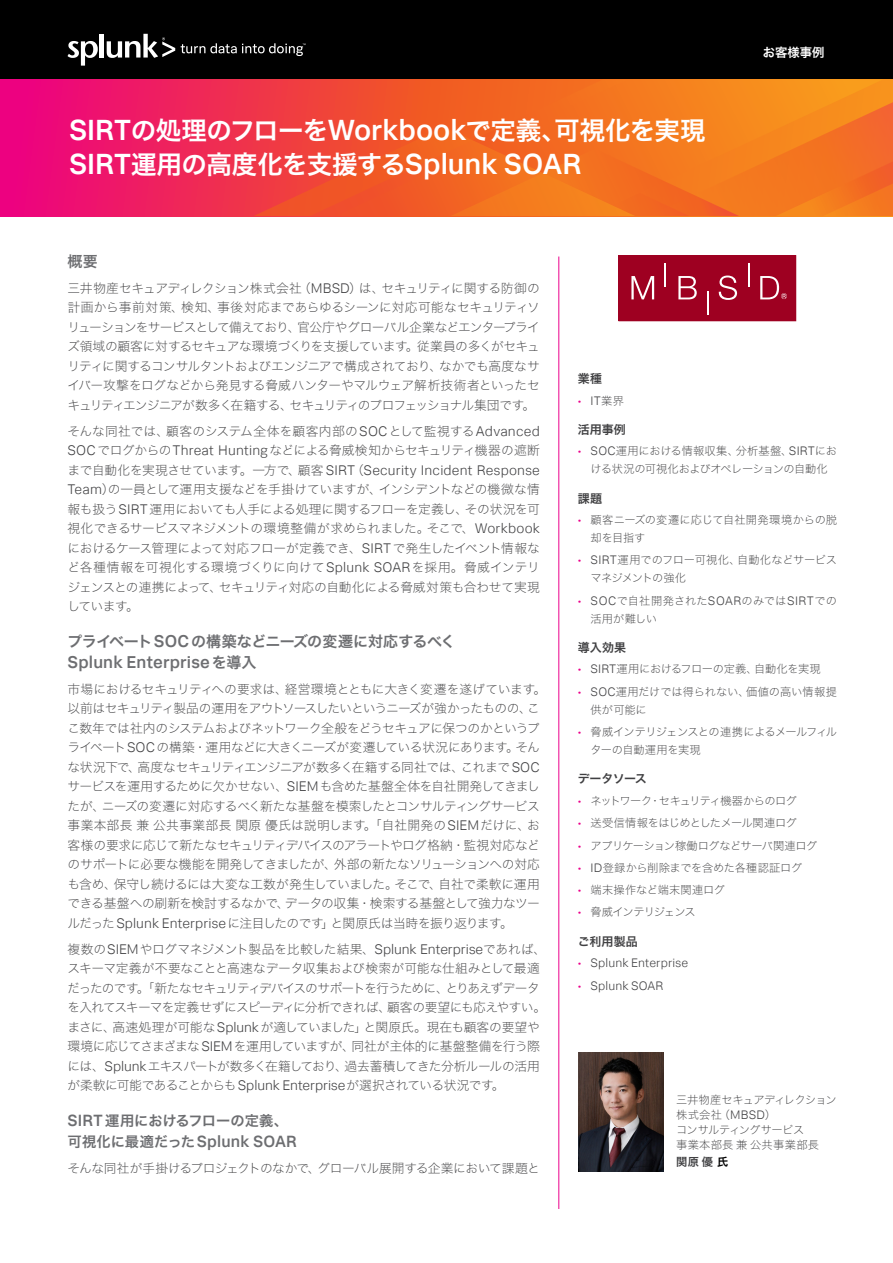
<style>
.page{position:relative;width:893px;height:1263px;background:#fff}
.page>*{position:absolute;margin:0;border:0;box-sizing:border-box;transform-origin:0 0}
.t1{font:500 29.25px "Splunk Data Sans";color:#fff}
.t2{font:25.5px "Hira Kaku Std N W6";letter-spacing:-.02em;color:#fff}
.t3{font:500 17.25px "Splunk Data Sans";letter-spacing:.01em;color:#6d6e71}
.t4{font:500 16.35px "Splunk Data Sans";letter-spacing:.01em;color:#6d6e71}
.t5{font:15px "Hira Kaku Std N W6";letter-spacing:-.03em;color:#6d6e71}
.t6{font:14.25px "Hira Kaku Std N W6";letter-spacing:-.005em;color:#6d6e71}
.t7{font:300 14.1px "Splunk Data Sans";letter-spacing:.015em;color:#404042}
.t8{font:12.75px/19.5px "Hira Kaku Std N W1";letter-spacing:-.04em;color:#404042;text-align:justify}
.t9{font:12.75px/19.5px "Hira Kaku Std N W1";letter-spacing:-.02em;color:#404042}
.t10{font:300 12.3px/22.4px "Splunk Data Sans";letter-spacing:.01em;color:#404042}
.t11{font:12.3px "Hira Kaku Std N W6";color:#fff}
.t12{font:12px "Hira Kaku Std N W6";letter-spacing:.005em;color:#404042}
.t13{font:11.25px/22.4px "Hira Kaku Std N W1";letter-spacing:-.025em;color:#404042}
.t14{font:11.25px/18px "Hira Kaku Std N W1";letter-spacing:.005em;color:#404042}
.t15{font:11.25px/22.4px "Hira Kaku Std N W1";letter-spacing:-.055em;color:#404042}
.t16{font:11.25px "Hira Kaku Std N W6";color:#404042}
.s1{font-family:"Splunk Data Sans";font-weight:500;font-size:29.25px}
.s2{font-family:"Hira Kaku Std N W6";font-weight:400;font-size:25.5px}
.s3{font-family:"Splunk Data Sans";font-weight:300;font-size:14.1px}
.s4{font-family:"Hira Kaku Std N W1";font-weight:400;font-size:12.75px}
.s5{font-family:"Splunk Data Sans";font-weight:500;font-size:17.25px}
.s6{font-family:"Hira Kaku Std N W6";font-weight:400;font-size:15px}
.s7{font-family:"Splunk Data Sans";font-weight:500;font-size:16.35px}
.s8{font-family:"Hira Kaku Std N W6";font-weight:400;font-size:14.25px}
.s9{font-weight:400;font-size:11.25px;color:#ec008c}
.s10{font-family:"Hira Kaku Std N W1";font-weight:400;font-size:11.25px}
.s11{font-family:"Splunk Data Sans";color:#ec008c}
.s12{font-family:"Splunk Data Sans";font-weight:300;font-size:12.3px}
.s13{color:#000}
</style>
<div class="page">
<div style="left:0;top:0;width:893px;height:80px;background:#000"></div>
<svg style="left:68px;top:41px;width:30px;height:25px"></svg>
<hr style="left:100px;top:34px;width:4px;height:24px;background:#fff">
<svg style="left:107px;top:34px;width:68px;height:24px"></svg>
<svg style="left:181px;top:43px;width:125px;height:13px"></svg>
<hr style="left:559px;top:257px;width:1px;height:952px;background:#ec008c">
<svg style="left:0;top:79px;width:893px;height:137px;background:#ee1b64"></svg>
<svg style="left:335px;top:79px;width:548px;height:17px;background:#f47421"></svg>
<svg style="left:254px;top:96px;width:639px;height:120px;background:#f26925"></svg>
<img style="left:578px;top:1052px;width:85px;height:119px">
<svg style="left:618px;top:255px;width:178px;height:66px;background:#a41130"></svg>
<h2 class="t2" style="left:69px;top:110px;width:638px"><span class="s1">SIRT</span>の処理のフローを<span class="s1">Workbook</span>で定義、可視化を実現</h2>
<h1 class="t1" style="left:69px;top:146px;width:514px">SIRT<span class="s2">運用の高度化を支援する</span>Splunk SOAR</h1>
<p class="t11" style="left:763px;top:43px;width:63px">お客様事例</p>
<p class="t5" style="left:68px;top:250px;width:32px">概要</p>
<p class="t8" style="left:67px;top:278px;width:474px">三井物産セキュアディレクション株式会社（<span class="s3">MBSD</span>）は、セキュリティに関する防御の計画から事前対策、検知、事後対応まであらゆるシーンに対応可能なセキュリティソリューションをサービスとして備えており、官公庁やグローバル企業などエンタープライズ領域の顧客に対するセキュアな環境づくりを支援しています。従業員の多くがセキュリティに関するコンサルタントおよびエンジニアで構成されており、なかでも高度なサイバー攻撃をログなどから発見する脅威ハンターやマルウェア解析技術者といったセキュリティエンジニアが数多く在籍する、セキュリティのプロフェッショナル集団です。</p>
<p class="t9" style="left:67px;top:421px;width:474px">そんな同社では、顧客のシステム全体を顧客内部の<span class="s3">SOC</span>として監視する<span class="s3">Advanced<br>SOC</span>でログからの<span class="s3">Threat Hunting</span>などによる脅威検知からセキュリティ機器の遮断</p>
<p class="t7" style="left:68px;top:461px;width:474px"><span class="s4">まで自動化を実現させています。一方で、顧客</span>SIRT<span class="s4">（</span>Security Incident Response</p>
<p class="t8" style="left:67px;top:479px;width:474px"><span class="s3">Team</span>）の一員として運用支援などを手掛けていますが、インシデントなどの機微な情報も扱う<span class="s3">SIRT</span> 運用においても人手による処理に関するフローを定義し、その状況を可視化できるサービスマネジメントの環境整備が求められました。そこで、<span class="s3">Workbook</span>におけるケース管理によって対応フローが定義でき、<span class="s3">SIRT</span> で発生したイベント情報など各種情報を可視化する環境づくりに向けて<span class="s3">Splunk SOAR</span>を採用。脅威インテリジェンスとの連携によって、セキュリティ対応の自動化による脅威対策も合わせて実現しています。</p>
<p class="t5" style="left:68px;top:630px;width:389px">プライベート<span class="s5">SOC</span>の構築などニーズの変遷に対応するべく</p>
<h3 class="t3" style="left:67px;top:652px;width:191px">Splunk Enterprise<span class="s6">を導入</span></h3>
<p class="t8" style="left:67px;top:679px;width:480px;text-align:left">市場におけるセキュリティへの要求は、経営環境とともに大きく変遷を遂げています。以前はセキュリティ製品の運用をアウトソースしたいというニーズが強かったものの、ここ数年では社内のシステムおよびネットワーク全般をどうセキュアに保つのかというプライベート<span class="s3">SOC</span> の構築・運用などに大きくニーズが変遷している状況にあります。そんな状況下で、高度なセキュリティエンジニアが数多く在籍する同社では、これまで <span class="s3">SOC</span>サービスを運用するために欠かせない、<span class="s3">SIEM</span>も含めた基盤全体を自社開発してきましたが、ニーズの変遷に対応するべく新たな基盤を模索したとコンサルティングサービス事業本部長兼公共事業部長関原優氏は説明します。「自社開発の<span class="s3">SIEM</span>だけに、お客様の要求に応じて新たなセキュリティデバイスのアラートやログ格納・監視対応などのサポートに必要な機能を開発してきましたが、外部の新たなソリューションへの対応も含め、保守し続けるには大変な工数が発生していました。そこで、自社で柔軟に運用できる基盤への刷新を検討するなかで、データの収集・検索する基盤として強力なツールだった<span class="s3">Splunk Enterprise</span>に注目したのです」と関原氏は当時を振り返ります。</p>
<p class="t8" style="left:67px;top:939px;width:480px;text-align:left">複数の<span class="s3">SIEM</span>やログマネジメント製品を比較した結果、<span class="s3">Splunk Enterprise</span>であれば、スキーマ定義が不要なことと高速なデータ収集および検索が可能な仕組みとして最適だったのです。「新たなセキュリティデバイスのサポートを行うために、とりあえずデータを入れてスキーマを定義せずにスピーディに分析できれば、顧客の要望にも応えやすい。まさに、高速処理が可能な<span class="s3">Splunk</span>が適していました」と関原氏。現在も顧客の要望や環境に応じてさまざまな<span class="s3">SIEM</span>を運用していますが、同社が主体的に基盤整備を行う際には、<span class="s3">Splunk</span>エキスパートが数多く在籍しており、過去蓄積してきた分析ルールの活用が柔軟に可能であることからも<span class="s3">Splunk Enterprise</span>が選択されている状況です。</p>
<p class="t6" style="left:68px;top:1110px;width:222px"><span class="s7">SIRT</span>運用におけるフローの定義、</p>
<p class="t4" style="left:68px;top:1131px;width:231px"><span class="s8">可視化に最適だった</span>Splunk SOAR</p>
<p class="t8" style="left:68px;top:1158px;width:474px">そんな同社が手掛けるプロジェクトのなかで、グローバル展開する企業において課題と</p>
<p class="t12" style="left:578px;top:369px;width:26px">業種</p>
<p class="t10" style="left:578px;top:389px;width:48px"><span class="s9">t</span> IT<span class="s10">業界</span></p>
<p class="t12" style="left:578px;top:420px;width:50px">活用事例</p>
<p class="t13" style="left:578px;top:442px;width:261px;line-height:18px;text-align:center"><span class="s11">t</span> <span class="s12">SOC</span>運用における情報収集、分析基盤、<span class="s12">SIRT</span>における状況の可視化およびオペレーションの自動化</p>
<p class="t12" style="left:578px;top:489px;width:26px">課題</p>
<p class="t13" style="left:591px;top:510px;width:248px;line-height:18px;text-indent:-13px"><span class="s11">t</span> 顧客ニーズの変遷に応じて自社開発環境からの脱却を目指す</p>
<p class="t13" style="left:591px;top:551px;width:248px;line-height:18px;text-indent:-13px"><span class="s11">t</span> <span class="s12">SIRT</span>運用でのフロー可視化、自動化などサービスマネジメントの強化</p>
<p class="t14" style="left:591px;top:591px;width:248px;text-indent:-13px"><span class="s11">t</span> <span class="s12">SOC</span>で自社開発された<span class="s12">SOAR</span>のみでは<span class="s12">SIRT</span>での活用が難しい</p>
<p class="t12" style="left:578px;top:638px;width:50px">導入効果</p>
<p class="t13" style="left:578px;top:658px;width:261px"><span class="s11">t</span> <span class="s12">SIRT</span>運用におけるフローの定義、自動化を実現<br><span class="s11">t</span> <span class="s12">SOC</span>運用だけでは得られない、価値の高い情報提</p>
<p class="t15" style="left:578px;top:698px;width:261px;text-indent:13px">供が可能に<br><span class="s11">t</span> 脅威インテリジェンスとの連携によるメールフィル</p>
<p class="t13" style="left:591px;top:738px;width:112px">ターの自動運用を実現</p>
<p class="t12" style="left:578px;top:770px;width:71px">データソース</p>
<p class="t13" style="left:578px;top:789px;width:241px"><span class="s11">t</span> ネットワーク・セキュリティ機器からのログ<br><span class="s11">t</span> 送受信情報をはじめとしたメール関連ログ<br><span class="s11">t</span> アプリケーション稼働ログなどサーバ関連ログ<span class="s11">t</span> <span class="s12">ID</span>登録から削除までを含めた各種認証ログ<br><span class="s11">t</span> 端末操作など端末関連ログ<br><span class="s11">t</span> 脅威インテリジェンス</p>
<p class="t12" style="left:578px;top:932px;width:62px">ご利用製品</p>
<p class="t10" style="left:578px;top:952px;width:112px"><span class="s9">t</span> Splunk Enterprise <span class="s9">t</span> Splunk SOAR</p>
<p class="t13" style="left:676px;top:1092px;width:162px;line-height:15px">三井物産セキュアディレクション株式会社（<span class="s12">MBSD</span>）<br>コンサルティングサービス<br>事業本部長兼公共事業部長</p>
<p class="t16" style="left:676px;top:1153px;width:54px">関原優<span class="s13">氏</span></p>
</div>
